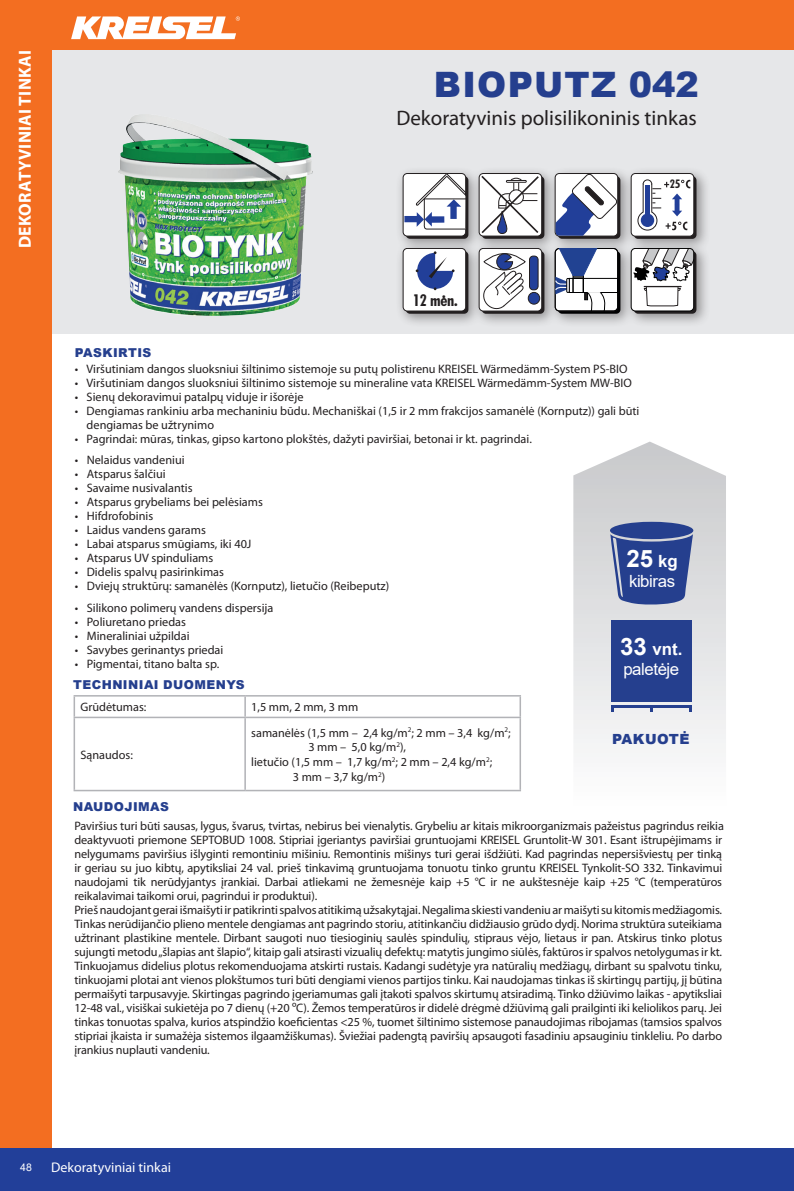
<style>
.page{position:relative;width:794px;height:1191px;background:#fff}
.page>*{position:absolute;margin:0;border:0;box-sizing:border-box;transform-origin:0 0}
.t1{font:900 35px "Arial";letter-spacing:.035em;color:#253f8e}
.t2{font:700 23.97px "Arial";color:#fff}
.t3{font:21px "Myriad Pro";color:#231f20}
.t4{font:700 17.5px "Myriad Pro";letter-spacing:.02em;color:#fff}
.t5{font:16.8px/20.3px "Arial";letter-spacing:-.025em;color:#fff}
.t6{font:700 condensed 16.28px "Futura BT";color:#231f20}
.t7{font:14px "Myriad Pro";color:#fff}
.t8{font:900 14px "Arial";letter-spacing:.035em;color:#253f8e}
.t9{font:12.25px/14px "Myriad Pro";letter-spacing:-.01em;color:#231f20}
.t10{font:900 12.25px "Arial";letter-spacing:.035em;color:#253f8e}
.t11{font:700 condensed 11.9px "Futura BT";color:#231f20}
.t12{font:10.5px "Arial";color:#fff}
.s1{font-size:16.8px}
.s2{font-weight:700;font-size:23.97px}
.s3{font-weight:700}
</style>
<div class="page">
<div style="left:44px;top:39px;width:750px;height:294px;background:#e6e7e9"></div>
<div style="left:0;top:0;width:52px;height:1191px;background:#f36e21"></div>
<div style="left:0;top:0;width:794px;height:50px;background:#f36e21"></div>
<svg style="left:71px;top:16px;width:169px;height:23px"></svg>
<svg style="left:573px;top:441px;width:153px;height:308px"></svg>
<hr style="left:74px;top:695px;width:171px;height:1px;background:#b2b3b7">
<svg style="left:74px;top:696px;width:1px;height:20px"></svg>
<hr style="left:245px;top:695px;width:276px;height:1px;background:#b2b3b7">
<hr style="left:244px;top:696px;width:2px;height:20px;background:#b2b3b7">
<hr style="left:519px;top:696px;width:2px;height:20px;background:#b2b3b7">
<hr style="left:74px;top:716px;width:171px;height:2px;background:#b2b3b7">
<hr style="left:74px;top:718px;width:1px;height:72px;background:#b2b3b7">
<hr style="left:245px;top:716px;width:276px;height:2px;background:#b2b3b7">
<hr style="left:244px;top:718px;width:2px;height:72px;background:#b2b3b7">
<hr style="left:519px;top:718px;width:2px;height:72px;background:#b2b3b7">
<hr style="left:74px;top:790px;width:171px;height:1px;background:#b2b3b7">
<hr style="left:245px;top:790px;width:276px;height:1px;background:#b2b3b7">
<div style="left:611px;top:620px;width:80px;height:82px;background:#253f8e"></div>
<hr style="left:611px;top:705px;width:80px;height:3px;background:#253f8e">
<div style="left:610px;top:522px;width:83px;height:17px;background:#253f8e;border-radius:50%"></div>
<svg style="left:610px;top:534px;width:83px;height:71px;background:#485d9d"></svg>
<div style="left:395px;top:166px;width:315px;height:162px;background:#231f20;opacity:.45"></div>
<div style="left:482px;top:176px;width:62px;height:63px;background:#231f20;border-radius:4px"></div>
<div style="left:479px;top:173px;width:63px;height:63px;border:1px solid #231f20;border-radius:4px"></div>
<svg style="left:479px;top:174px;width:61px;height:61px;background:#dadadc"></svg>
<div style="left:634px;top:176px;width:62px;height:63px;background:#231f20;border-radius:4px"></div>
<div style="left:631px;top:173px;width:63px;height:63px;background:#fff;border-radius:4px"></div>
<div style="left:631px;top:173px;width:63px;height:63px;border:1px solid #231f20;border-radius:4px"></div>
<svg style="left:637px;top:179px;width:53px;height:52px"></svg>
<div style="left:406px;top:251px;width:62px;height:63px;background:#231f20;border-radius:4px"></div>
<div style="left:403px;top:248px;width:63px;height:63px;background:#fff;border-radius:4px"></div>
<div style="left:403px;top:248px;width:63px;height:63px;border:1px solid #231f20;border-radius:4px"></div>
<svg style="left:416px;top:251px;width:38px;height:39px"></svg>
<div style="left:482px;top:251px;width:62px;height:63px;background:#231f20;border-radius:4px"></div>
<div style="left:479px;top:248px;width:63px;height:63px;background:#fff;border-radius:4px"></div>
<div style="left:479px;top:248px;width:63px;height:63px;border:1px solid #231f20;border-radius:4px"></div>
<div style="left:528px;top:292px;width:12px;height:12px;background:#223f99;border-radius:50%"></div>
<div style="left:528px;top:292px;width:12px;height:12px;border:1px solid #231f20;border-radius:50%"></div>
<div style="left:529px;top:256px;width:9px;height:34px;background:#223f99;border-radius:4px"></div>
<div style="left:529px;top:256px;width:9px;height:34px;border:1px solid #231f20;border-radius:4px"></div>
<svg style="left:482px;top:253px;width:43px;height:57px"></svg>
<div style="left:558px;top:251px;width:62px;height:63px;background:#000001;border-radius:4px"></div>
<svg style="left:555px;top:248px;width:63px;height:64px;background:#b4baca"></svg>
<div style="left:406px;top:176px;width:62px;height:63px;background:#231f20;border-radius:4px"></div>
<div style="left:403px;top:173px;width:63px;height:63px;background:#fff;border-radius:4px"></div>
<div style="left:403px;top:173px;width:63px;height:63px;border:1px solid #231f20;border-radius:4px"></div>
<svg style="left:404px;top:173px;width:62px;height:57px"></svg>
<div style="left:558px;top:176px;width:62px;height:63px;background:linear-gradient(to right,#2b2728,#282425);border-radius:4px"></div>
<svg style="left:555px;top:173px;width:62px;height:63px;background:#aeb6ce"></svg>
<div style="left:634px;top:251px;width:62px;height:63px;background:#1b1819;border-radius:4px"></div>
<svg style="left:631px;top:248px;width:62px;height:63px"></svg>
<svg style="left:631px;top:248px;width:63px;height:58px;background:#ccccd0"></svg>
<hr style="left:644px;top:286px;width:37px;height:1px;background:#231f20">
<div style="left:631px;top:248px;width:63px;height:63px;border:1px solid #000;border-radius:4px"></div>
<img style="left:119px;top:115px;width:193px;height:201px">
<div style="left:0;top:1148px;width:794px;height:43px;background:#223f99"></div>
<h3 class="t4" style="left:15px;top:248px;width:200px;rotate:-90deg">DEKORATYVINIAI TINKAI</h3>
<h1 class="t1" style="left:434px;top:59px;width:266px">BIOPUTZ 042</h1>
<h3 class="t3" style="left:396px;top:105px;width:302px">Dekoratyvinis polisilikoninis tinkas</h3>
<p class="t10" style="left:75px;top:344px;width:78px">PASKIRTIS</p>
<h3 class="t6" style="left:413px;top:291px;width:46px">12 men.</h3>
<h3 class="t6" style="left:442px;top:282px;width:5px">.</h3>
<p class="t11" style="left:670px;top:177px;width:12px">25</p>
<p class="t9" style="left:75px;top:362px;width:554px">• Viršutiniam dangos sluoksniui šiltinimo sistemoje su putų polistirenu KREISEL Wärmedämm-System PS-BIO</p>
<p class="t9" style="left:75px;top:376px;width:559px">• Viršutiniam dangos sluoksniui šiltinimo sistemoje su mineraline vata KREISEL Wärmedämm-System MW-BIO</p>
<p class="t9" style="left:75px;top:390px;width:230px">• Sienų dekoravimui patalpų viduje ir išorėje</p>
<p class="t9" style="left:87px;top:404px;width:554px;text-indent:-12px">• Dengiamas rankiniu arba mechaniniu būdu. Mechaniškai (1,5 ir 2 mm frakcijos samanėlė (Kornputz)) gali būti dengiamas be užtrynimo</p>
<p class="t9" style="left:75px;top:432px;width:459px">• Pagrindai: mūras, tinkas, gipso kartono plokštės, dažyti paviršiai, betonai ir kt. pagrindai.</p>
<p class="t9" style="left:75px;top:453px;width:111px">• Nelaidus vandeniui</p>
<p class="t9" style="left:75px;top:467px;width:92px">• Atsparus šalčiui</p>
<p class="t9" style="left:75px;top:481px;width:119px">• Savaime nusivalantis</p>
<p class="t9" style="left:75px;top:495px;width:189px">• Atsparus grybeliams bei pelėsiams</p>
<p class="t9" style="left:75px;top:509px;width:80px">• Hifdrofobinis</p>
<p class="t9" style="left:75px;top:523px;width:133px">• Laidus vandens garams</p>
<p class="t9" style="left:75px;top:537px;width:178px">• Labai atsparus smūgiams, iki 40J</p>
<p class="t9" style="left:75px;top:551px;width:140px">• Atsparus UV spinduliams</p>
<p class="t9" style="left:75px;top:565px;width:151px">• Didelis spalvų pasirinkimas</p>
<p class="t9" style="left:75px;top:579px;width:316px">• Dviejų struktūrų: samanėlės (Kornputz), lietučio (Reibeputz)</p>
<p class="t9" style="left:75px;top:600px;width:200px">• Silikono polimerų vandens dispersija</p>
<p class="t9" style="left:75px;top:614px;width:113px">• Poliuretano priedas</p>
<p class="t9" style="left:75px;top:628px;width:116px">• Mineraliniai užpildai</p>
<p class="t9" style="left:75px;top:642px;width:150px">• Savybes gerinantys priedai</p>
<p class="t9" style="left:75px;top:656px;width:146px">• Pigmentai, titano balta sp.</p>
<h2 class="t2" style="left:626px;top:542px;width:53px">25 <span class="s1">kg</span></h2>
<h3 class="t5" style="left:629px;top:571px;width:48px">kibiras</h3>
<h3 class="t5" style="left:620px;top:639px;width:64px"><span class="s2">33</span> <span class="s3">vnt. </span>paletėje</h3>
<p class="t10" style="left:73px;top:675px;width:173px">TECHNINIAI DUOMENYS</p>
<p class="t9" style="left:80px;top:700px;width:68px">Grūdėtumas:</p>
<p class="t9" style="left:251px;top:700px;width:109px">1,5 mm, 2 mm, 3 mm</p>
<p class="t9" style="left:80px;top:747px;width:54px">Sąnaudos:</p>
<p class="t9" style="left:251px;top:725px;width:261px">samanėlės (1,5 mm – 2,4 kg/m<sup>2</sup>; 2 mm – 3,4 kg/m<sup>2</sup>;</p>
<p class="t9" style="left:308px;top:740px;width:99px">3 mm – 5,0 kg/m<sup>2</sup>),</p>
<p class="t9" style="left:251px;top:754px;width:242px">lietučio (1,5 mm – 1,7 kg/m<sup>2</sup>; 2 mm – 2,4 kg/m<sup>2</sup>;</p>
<p class="t9" style="left:293px;top:769px;width:94px">3 mm – 3,7 kg/m<sup>2</sup>)</p>
<p class="t10" style="left:73px;top:798px;width:97px">NAUDOJIMAS</p>
<p class="t8" style="left:612px;top:728px;width:79px">PAKUOTĖ</p>
<p class="t9" style="left:74px;top:818px;width:651px">Paviršius turi būti sausas, lygus, švarus, tvirtas, nebirus bei vienalytis. Grybeliu ar kitais mikroorganizmais pažeistus pagrindus reikia deaktyvuoti priemone SEPTOBUD 1008. Stipriai įgeriantys paviršiai gruntuojami KREISEL Gruntolit-W 301. Esant ištrupėjimams ir nelygumams paviršius išlyginti remontiniu mišiniu. Remontinis mišinys turi gerai išdžiūti. Kad pagrindas nepersišviestų per tinką ir geriau su juo kibtų, apytiksliai 24 val. prieš tinkavimą gruntuojama tonuotu tinko gruntu KREISEL Tynkolit-SO 332. Tinkavimui naudojami tik nerūdyjantys įrankiai. Darbai atliekami ne žemesnėje kaip +5 °C ir ne aukštesnėje kaip +25 °C (temperatūros reikalavimai taikomi orui, pagrindui ir produktui).<br>Prieš naudojant gerai išmaišyti ir patikrinti spalvos atitikimą užsakytąjai. Negalima skiesti vandeniu ar maišyti su kitomis medžiagomis.<br>Tinkas nerūdijančio plieno mentele dengiamas ant pagrindo storiu, atitinkančiu didžiausio grūdo dydį. Norima struktūra suteikiama užtrinant plastikine mentele. Dirbant saugoti nuo tiesioginių saulės spindulių, stipraus vėjo, lietaus ir pan. Atskirus tinko plotus sujungti metodu „šlapias ant šlapio“, kitaip gali atsirasti vizualių defektų: matytis jungimo siūlės, faktūros ir spalvos netolygumas ir kt.<br>Tinkuojamus didelius plotus rekomenduojama atskirti rustais. Kadangi sudėtyje yra natūralių medžiagų, dirbant su spalvotu tinku, tinkuojami plotai ant vienos plokštumos turi būti dengiami vienos partijos tinku. Kai naudojamas tinkas iš skirtingų partijų, jį būtina permaišyti tarpusavyje. Skirtingas pagrindo įgeriamumas gali įtakoti spalvos skirtumų atsiradimą. Tinko džiūvimo laikas - apytiksliai 12-48 val., visiškai sukietėja po 7 dienų (+20 ºC). Žemos temperatūros ir didelė drėgmė džiūvimą gali prailginti iki keliolikos parų. Jei tinkas tonuotas spalva, kurios atspindžio koeficientas &lt;25 %, tuomet šiltinimo sistemose panaudojimas ribojamas (tamsios spalvos stipriai įkaista ir sumažėja sistemos ilgaamžiškumas). Šviežiai padengtą paviršių apsaugoti fasadiniu apsauginiu tinkleliu. Po darbo įrankius nuplauti vandeniu.</p>
<p class="t12" style="left:20px;top:1160px;width:13px">48</p>
<p class="t7" style="left:51px;top:1158px;width:121px">Dekoratyviniai tinkai</p>
</div>
